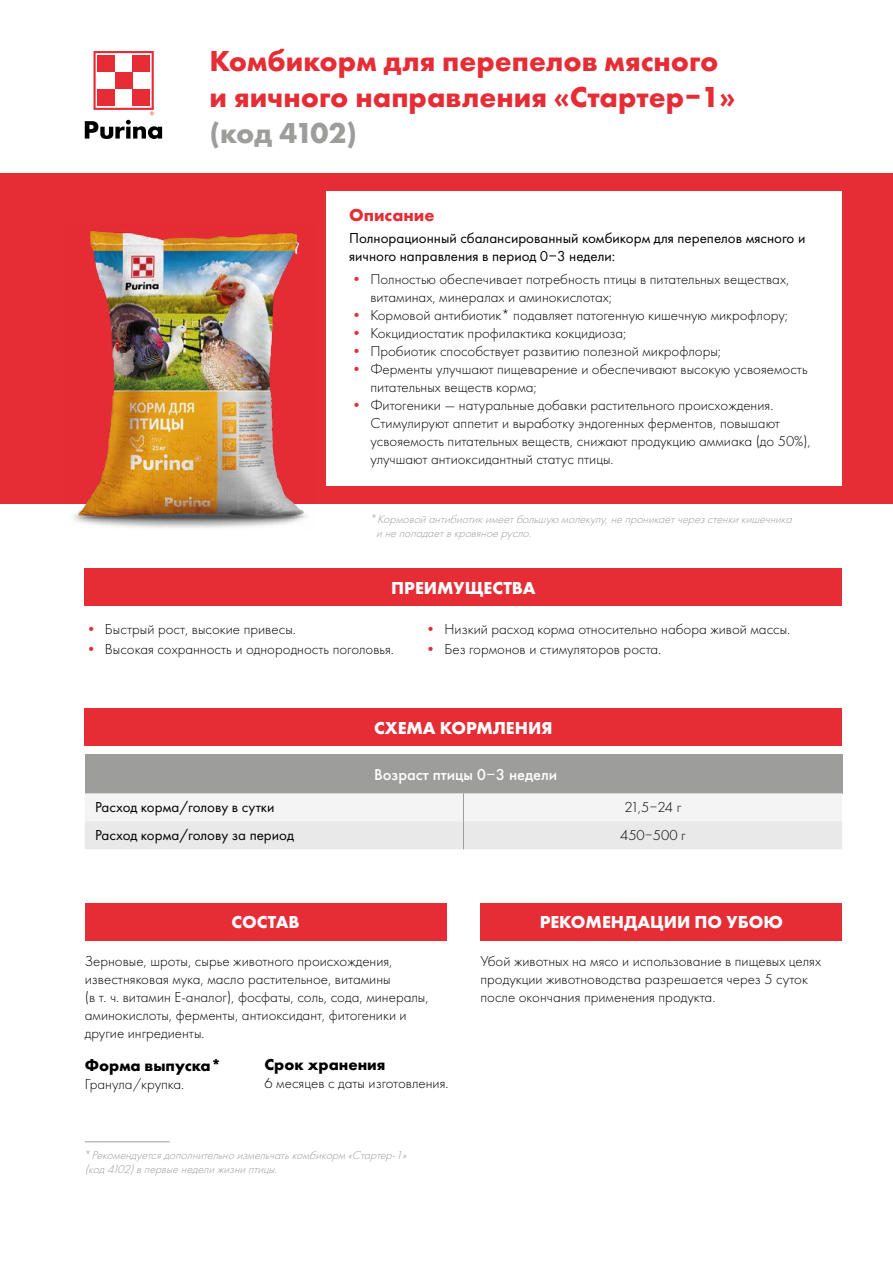
<style>
.page{position:relative;width:893px;height:1263px;background:#fff}
.page>*{position:absolute;margin:0;border:0;box-sizing:border-box;transform-origin:0 0}
.t1{font:700 30px/36px "Futura PT";color:#e62d36}
.t2{font:700 30px "Futura PT";letter-spacing:-.03em;color:#9d9d9c}
.t3{font:700 18px "Futura PT";color:#fff}
.t4{font:700 18px "Futura PT";color:#e62d36}
.t5{font:700 16.5px "Futura PT";color:#000}
.t6{font:500 16.5px "Futura PT";color:#fff}
.t7{font:300 15px/18px "Futura PT";color:#000}
.t8{font:15px/18px "Futura PT";color:#000}
.t9{font:italic 300 12px/14.4px "Futura PT";color:#9d9d9c}
.s1{color:#e62d36}
.s2{font-style:normal}
.s3{font-weight:400}
</style>
<div class="page">
<div style="left:0;top:174px;width:893px;height:330px;background:#e62d36"></div>
<div style="left:326px;top:191px;width:516px;height:295px;background:#fff"></div>
<div style="left:85px;top:754px;width:757px;height:39px;background:#9d9d9c"></div>
<svg style="left:85px;top:793px;width:757px;height:56px"></svg>
<svg style="left:85px;top:51px;width:77px;height:88px"></svg>
<div style="left:85px;top:568px;width:757px;height:37px;background:#e62d36"></div>
<div style="left:85px;top:903px;width:361px;height:37px;background:#e62d36"></div>
<div style="left:480px;top:903px;width:362px;height:37px;background:#e62d36"></div>
<div style="left:85px;top:708px;width:757px;height:37px;background:#e62d36"></div>
<hr style="left:85px;top:1141px;width:85px;height:1px;background:#9d9d9c">
<img style="left:73px;top:230px;width:235px;height:298px">
<h1 class="t1" style="left:209px;top:42px;width:527px">Комбикорм для перепелов мясного и яичного направления «Стартер–1»</h1>
<h1 class="t2" style="left:209px;top:113px;width:149px">(код 4102)</h1>
<p class="t4" style="left:349px;top:204px;width:87px">Описание</p>
<p class="t8" style="left:349px;top:229px;width:458px">Полнорационный сбалансированный комбикорм для перепелов мясного и яичного направления в период 0–3 недели:</p>
<p class="t7" style="left:370px;top:270px;width:421px;text-indent:-21px"><span class="s1">•</span> Полностью обеспечивает потребность птицы в питательных веществах, витаминах, минералах и аминокислотах;</p>
<p class="t7" style="left:349px;top:306px;width:441px"><span class="s1">•</span> Кормовой антибиотик* подавляет патогенную кишечную микрофлору;</p>
<p class="t7" style="left:349px;top:324px;width:279px"><span class="s1">•</span> Кокцидиостатик профилактика кокцидиоза;</p>
<p class="t7" style="left:349px;top:342px;width:374px"><span class="s1">•</span> Пробиотик способствует развитию полезной микрофлоры;</p>
<p class="t7" style="left:370px;top:360px;width:439px;text-indent:-21px"><span class="s1">•</span> Ферменты улучшают пищеварение и обеспечивают высокую усвояемость питательных веществ корма;</p>
<p class="t7" style="left:370px;top:396px;width:442px;text-indent:-21px"><span class="s1">•</span> Фитогеники — натуральные добавки растительного происхождения.<br>Стимулируют аппетит и выработку эндогенных ферментов, повышают усвояемость питательных веществ, снижают продукцию аммиака (до 50%), улучшают антиоксидантный статус птицы.</p>
<p class="t9" style="left:376px;top:512px;width:421px;text-indent:-6px"><span class="s2">*</span> Кормовойантибиотикимеетбольшую молекулу,непроникаетчерезстенкикишечника инепопадаетвкровяноерусло.</p>
<p class="t3" style="left:391px;top:576px;width:146px">ПРЕИМУЩЕСТВА</p>
<p class="t7" style="left:84px;top:620px;width:214px"><span class="s1">•</span> Быстрый рост, высокие привесы.</p>
<p class="t7" style="left:84px;top:640px;width:312px"><span class="s1">•</span> Высокая сохранность и однородность поголовья.</p>
<p class="t7" style="left:423px;top:620px;width:369px"><span class="s1">•</span> Низкий расход корма относительно набора живой массы.</p>
<p class="t7" style="left:423px;top:640px;width:240px"><span class="s1">•</span> Без гормонов и стимуляторов роста.</p>
<p class="t3" style="left:374px;top:716px;width:180px">СХЕМА КОРМЛЕНИЯ</p>
<p class="t6" style="left:374px;top:765px;width:185px">Возраст птицы 0<span class="s3">–</span>3 недели</p>
<p class="t8" style="left:95px;top:798px;width:181px">Расход корма/голову в сутки</p>
<p class="t7" style="left:624px;top:798px;width:58px">21,5–24 г</p>
<p class="t8" style="left:95px;top:826px;width:200px">Расход корма/голову за период</p>
<p class="t7" style="left:620px;top:826px;width:67px">450–500 г</p>
<p class="t3" style="left:232px;top:911px;width:70px">СОСТАВ</p>
<p class="t3" style="left:540px;top:911px;width:245px">РЕКОМЕНДАЦИИ ПО УБОЮ</p>
<p class="t7" style="left:85px;top:952px;width:346px">Зерновые, шроты, сырье животного происхождения, известняковая мука, масло растительное, витамины<br>(в т. ч. витамин Е-аналог), фосфаты, соль, сода, минералы, аминокислоты, ферменты, антиоксидант, фитогеники и другие ингредиенты.</p>
<p class="t5" style="left:85px;top:1054px;width:138px">Форма выпуска*</p>
<p class="t7" style="left:85px;top:1075px;width:101px">Гранула/крупка.</p>
<p class="t5" style="left:265px;top:1054px;width:123px">Срок хранения</p>
<p class="t7" style="left:265px;top:1074px;width:185px">6 месяцев с даты изготовления.</p>
<p class="t9" style="left:85px;top:1148px;width:327px"><span class="s2">*</span> Рекомендуетсядополнительноизмельчатькомбикорм«Стартер-1» (код4102)впервыенеделижизниптицы.</p>
<p class="t7" style="left:480px;top:952px;width:342px">Убой животных на мясо и использование в пищевых целях продукции животноводства разрешается через 5 суток после окончания применения продукта.</p>
</div>
